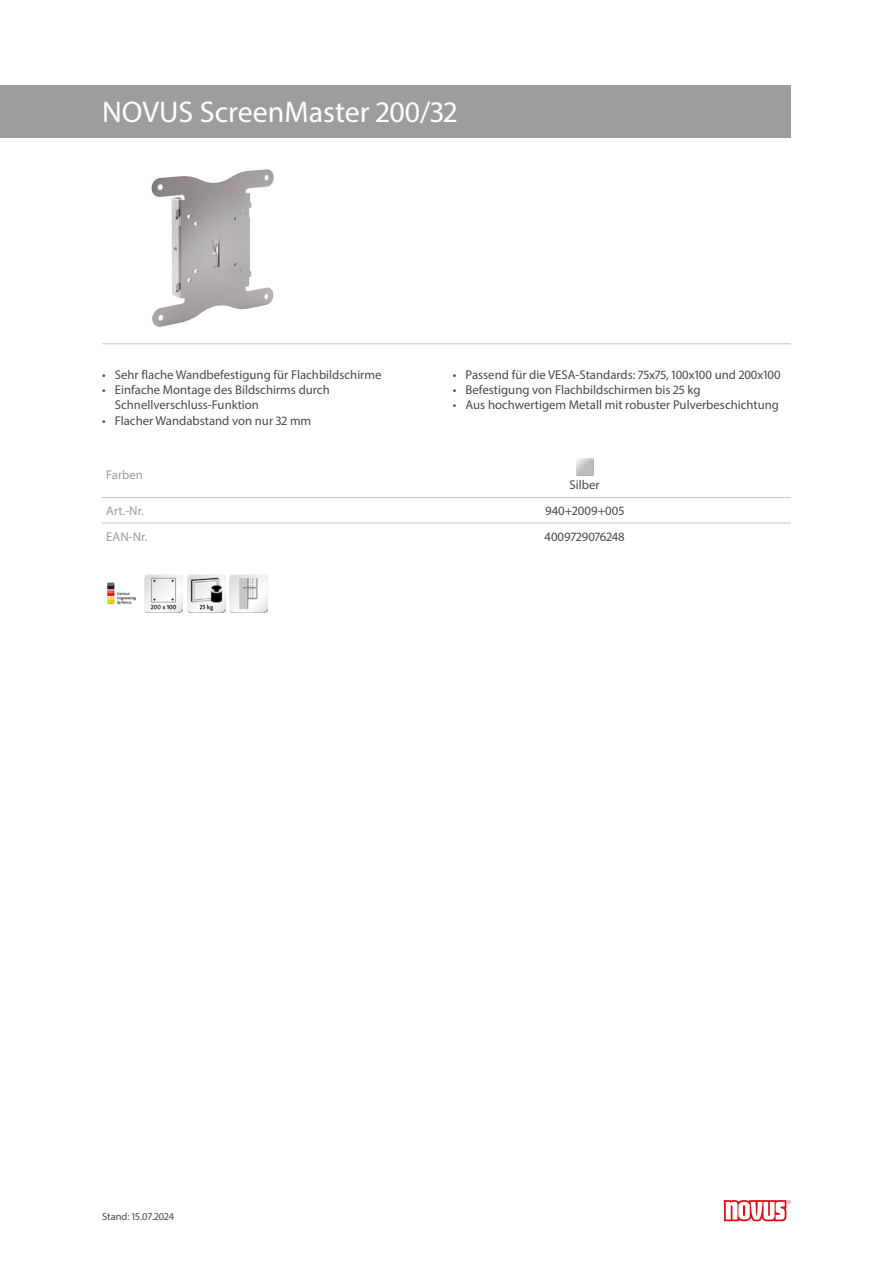
<style>
.page{position:relative;width:893px;height:1263px;background:#fff}
.page>*{position:absolute;margin:0;border:0;box-sizing:border-box;transform-origin:0 0}
.Produktname{font:30px "Myriad Pro";color:#fff}
.Produkttabelle_Zentr{font:12.75px/15.3px "Myriad Pro";color:#4a4a49}
.Produkttabelle_Links{font:12.75px "Myriad Pro";color:#9d9d9c}
.Farbildtext{font:12.75px "Myriad Pro";color:#4a4a49}
.t1{font:10.5px "Myriad Pro";color:#4a4a49}
</style>
<div class="page">
<img style="left:151px;top:169px;width:123px;height:158px">
<hr style="left:102px;top:343px;width:689px;height:1px;background:#c6c6c6">
<img style="left:107px;top:582px;width:29px;height:23px">
<img style="left:145px;top:574px;width:38px;height:38px">
<img style="left:187px;top:574px;width:38px;height:38px">
<img style="left:230px;top:574px;width:38px;height:38px">
<svg style="left:724px;top:1200px;width:67px;height:21px"></svg>
<div style="left:0;top:85px;width:791px;height:53px;background:#9d9d9c"></div>
<hr style="left:102px;top:497px;width:276px;height:1px;background:#c6c6c6">
<hr style="left:378px;top:497px;width:413px;height:1px;background:#c6c6c6">
<hr style="left:102px;top:523px;width:276px;height:1px;background:#c6c6c6">
<hr style="left:378px;top:523px;width:413px;height:1px;background:#c6c6c6">
<img style="left:576px;top:459px;width:17px;height:17px">
<p class="Produktname" style="left:102px;top:94px;width:357px">NOVUS ScreenMaster 200/32</p>
<p class="Produkttabelle_Zentr" style="left:102px;top:367px;width:281px">• Sehr flache Wandbefestigung für Flachbildschirme</p>
<p class="Produkttabelle_Zentr" style="left:115px;top:382px;width:216px;text-indent:-13px">• Einfache Montage des Bildschirms durch<br>Schnellverschluss-Funktion</p>
<p class="Produkttabelle_Zentr" style="left:102px;top:413px;width:211px">• Flacher Wandabstand von nur 32 mm</p>
<p class="Produkttabelle_Links" style="left:106px;top:467px;width:38px">Farben</p>
<p class="Produkttabelle_Zentr" style="left:453px;top:367px;width:329px">• Passend für die VESA-Standards: 75x75, 100x100 und 200x100</p>
<p class="Produkttabelle_Zentr" style="left:453px;top:382px;width:249px">• Befestigung von Flachbildschirmen bis 25 kg</p>
<p class="Produkttabelle_Zentr" style="left:453px;top:397px;width:328px">• Aus hochwertigem Metall mit robuster Pulverbeschichtung</p>
<p class="Farbildtext" style="left:570px;top:477px;width:32px">Silber</p>
<p class="Produkttabelle_Links" style="left:106px;top:503px;width:39px">Art.-Nr.</p>
<p class="Produkttabelle_Zentr" style="left:545px;top:503px;width:81px">940+2009+005</p>
<p class="Produkttabelle_Links" style="left:106px;top:528px;width:43px">EAN-Nr.</p>
<p class="Produkttabelle_Zentr" style="left:545px;top:528px;width:82px">4009729076248</p>
<p class="t1" style="left:102px;top:1210px;width:73px">Stand: 15.07.2024</p>
</div>
